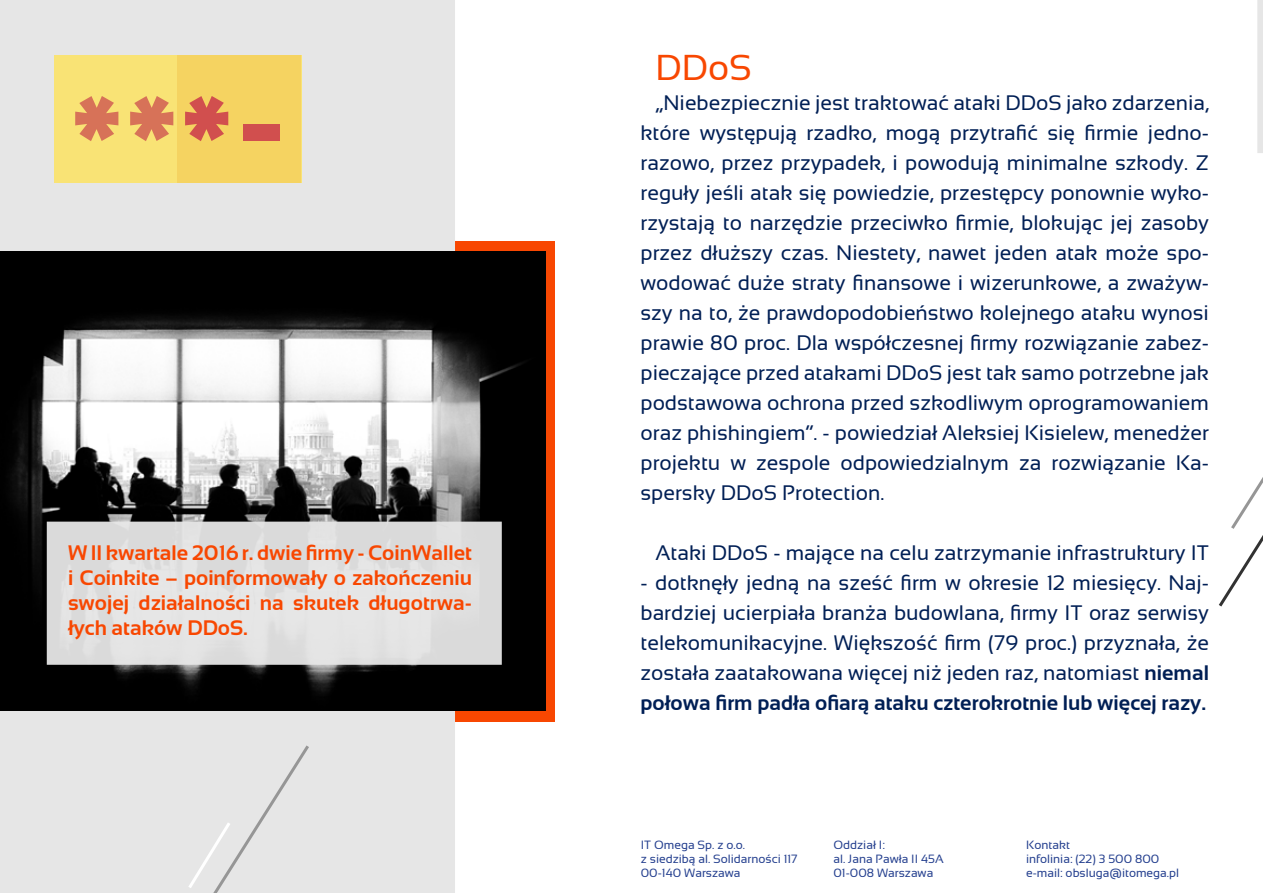
<style>
.page{position:relative;width:1263px;height:893px;background:#fff}
.page>*{position:absolute;margin:0;border:0;box-sizing:border-box;transform-origin:0 0}
.t1{font:36px "Sansation";color:#f84701}
.t2{font:21px/30px "Sansation";color:#001f55;text-align:justify}
.t3{font:700 21px/25.2px "Sansation";color:#f84701;text-align:justify}
.t4{font:12px/14.4px "Sansation";color:#25408f}
.s1{font-weight:700}
</style>
<div class="page">
<div style="left:445px;top:241px;width:110px;height:480px;background:#f84701"></div>
<div style="left:0;top:710px;width:455px;height:183px;background:#e6e6e6"></div>
<div style="left:1px;top:1px;width:453px;height:412px;background:#e6e6e6"></div>
<div style="left:185px;top:742px;width:127px;height:151px;background:#e6e6e6"></div>
<div style="left:54px;top:55px;width:247px;height:127px;background:#f9e375"></div>
<div style="left:178px;top:55px;width:123px;height:127px;background:#f5d361"></div>
<svg style="left:75px;top:96px;width:43px;height:45px"></svg>
<svg style="left:130px;top:96px;width:43px;height:45px"></svg>
<svg style="left:185px;top:96px;width:43px;height:45px"></svg>
<div style="left:243px;top:125px;width:37px;height:16px;background:#d14f4e"></div>
<img style="left:0;top:252px;width:546px;height:458px">
<div style="left:47px;top:522px;width:455px;height:143px;background:#e6e6e6;border:2px solid #e6e6e6"></div>
<svg style="left:1257px;top:0;width:6px;height:153px"></svg>
<svg style="left:1219px;top:477px;width:44px;height:130px"></svg>
<p class="t3" style="left:68px;top:540px;width:405px">W II kwartale 2016 r. dwie firmy - CoinWallet i Coinkite – poinformowały o zakończeniu swojej działalności na skutek długotrwa&shy;łych ataków DDoS.</p>
<h1 class="t1" style="left:655px;top:48px;width:98px">DDoS</h1>
<p class="t2" style="left:640px;top:88px;width:570px;text-indent:15px">„Niebezpiecznie jest traktować ataki DDoS jako zdarzenia, które występują rzadko, mogą przytrafić się firmie jedno&shy;razowo, przez przypadek, i powodują minimalne szkody. Z reguły jeśli atak się powiedzie, przestępcy ponownie wyko&shy;rzystają to narzędzie przeciwko firmie, blokując jej zasoby przez dłuższy czas. Niestety, nawet jeden atak może spo&shy;wodować duże straty finansowe i wizerunkowe, a zważyw&shy;szy na to, że prawdopodobieństwo kolejnego ataku wynosi prawie 80 proc. Dla współczesnej firmy rozwiązanie zabez&shy;pieczające przed atakami DDoS jest tak samo potrzebne jak podstawowa ochrona przed szkodliwym oprogramowaniem oraz phishingiem”. - powiedział Aleksiej Kisielew, menedżer projektu w zespole odpowiedzialnym za rozwiązanie Ka&shy;spersky DDoS Protection.</p>
<p class="t2" style="left:655px;top:538px;width:555px">Ataki DDoS - mające na celu zatrzymanie infrastruktury IT</p>
<p class="t2" style="left:640px;top:568px;width:570px">- dotknęły jedną na sześć firm w okresie 12 miesięcy. Naj&shy;bardziej ucierpiała branża budowlana, firmy IT oraz serwisy telekomunikacyjne. Większość firm (79 proc.) przyznała, że została zaatakowana więcej niż jeden raz, natomiast <span class="s1">niemal połowa firm padła ofiarą ataku czterokrotnie lub więcej razy.</span></p>
<p class="t4" style="left:641px;top:837px;width:158px">IT Omega Sp. z o.o.<br>z siedzibą al. Solidarności 117<br>00-140 Warszawa</p>
<p class="t4" style="left:833px;top:837px;width:112px">Oddział I:<br>al. Jana Pawła II 45A<br>01-008 Warszawa</p>
<p class="t4" style="left:1026px;top:837px;width:154px">Kontakt<br>infolinia: (22) 3 500 800 e-mail: obsluga@itomega.pl</p>
</div>
